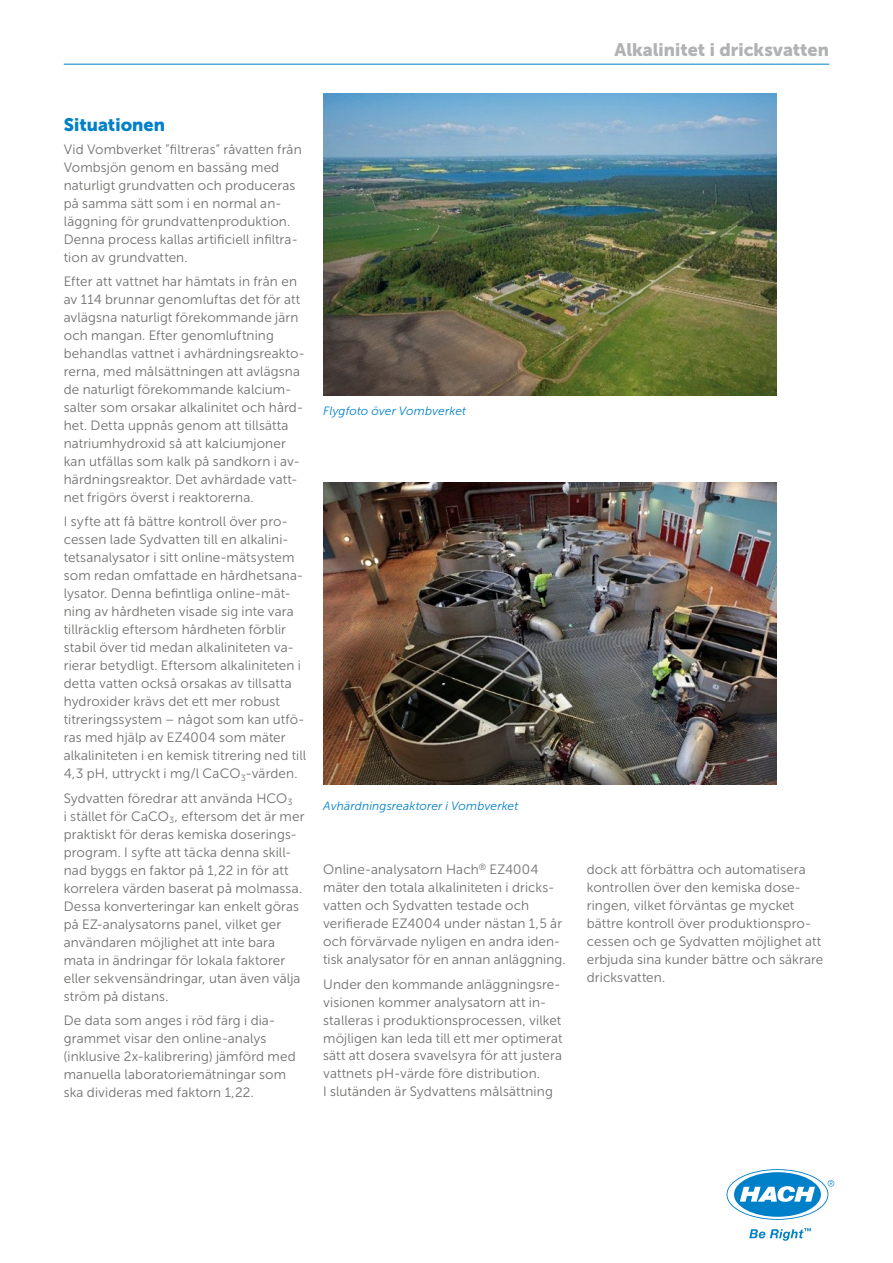
<style>
.page{position:relative;width:893px;height:1263px;background:#fff}
.page>*{position:absolute;margin:0;border:0;box-sizing:border-box;transform-origin:0 0}
.t1{font:18px "Museo Sans Cyrl 900";color:#b1b2b3}
.t2{font:18px "Museo Sans Cyrl 900";letter-spacing:.005em;color:#0080c8}
.t3{font:13.5px/18px "Museo Sans Cyrl 300";letter-spacing:.01em;color:#6f6f6e}
.t4{font:italic 12px "Museo Sans Cyrl 300";letter-spacing:.01em;color:#0080c8}
</style>
<div class="page">
<img style="left:323px;top:483px;width:454px;height:301px">
<img style="left:323px;top:94px;width:454px;height:301px">
<svg style="left:727px;top:1170px;width:107px;height:49px"></svg>
<svg style="left:749px;top:1228px;width:62px;height:13px"></svg>
<hr style="left:64px;top:64px;width:765px;height:1px;background:#0080c8">
<h1 class="t1" style="left:614px;top:39px;width:216px">Alkalinitet i dricksvatten</h1>
<h1 class="t2" style="left:64px;top:115px;width:103px">Situationen</h1>
<p class="t3" style="left:64px;top:140px;width:239px">Vid Vombverket ”filtreras” råvatten från Vombsjön genom en bassäng med naturligt grundvatten och produceras på samma sätt som i en normal an&shy;läggning för grundvattenproduktion.<br>Denna process kallas artificiell infiltra&shy;tion av grundvatten.</p>
<p class="t3" style="left:64px;top:272px;width:242px">Efter att vattnet har hämtats in från en av 114 brunnar genomluftas det för att avlägsna naturligt förekommande järn och mangan. Efter genomluftning behandlas vattnet i avhärdningsreakto&shy;rerna, med målsättningen att avlägsna de naturligt förekommande kalcium&shy;salter som orsakar alkalinitet och hård&shy;het. Detta uppnås genom att tillsätta natriumhydroxid så att kalciumjoner kan utfällas som kalk på sandkorn i av&shy;härdningsreaktor. Det avhärdade vatt&shy;net frigörs överst i reaktorerna.</p>
<p class="t3" style="left:64px;top:513px;width:244px">I syfte att få bättre kontroll över pro&shy;cessen lade Sydvatten till en alkalini&shy;tetsanalysator i sitt online-mätsystem som redan omfattade en hårdhetsana&shy;lysator. Denna befintliga online-mät&shy;ning av hårdheten visade sig inte vara tillräcklig eftersom hårdheten förblir stabil över tid medan alkaliniteten va&shy;rierar betydligt. Eftersom alkaliniteten i detta vatten också orsakas av tillsatta hydroxider krävs det ett mer robust titreringssystem – något som kan utfö&shy;ras med hjälp av EZ4004 som mäter alkaliniteten i en kemisk titrering ned till 4,3 pH, uttryckt i mg/l CaCO<sub>3</sub>-värden.</p>
<p class="t3" style="left:64px;top:789px;width:242px">Sydvatten föredrar att använda HCO<sub>3<br></sub>i stället för CaCO<sub>3</sub>, eftersom det är mer praktiskt för deras kemiska doserings&shy;program. I syfte att täcka denna skill&shy;nad byggs en faktor på 1,22 in för att korrelera värden baserat på molmassa.<br>Dessa konverteringar kan enkelt göras på EZ-analysatorns panel, vilket ger användaren möjlighet att inte bara mata in ändringar för lokala faktorer eller sekvensändringar, utan även välja ström på distans.</p>
<p class="t3" style="left:64px;top:1012px;width:233px">De data som anges i röd färg i dia&shy;grammet visar den online-analys (inklusive 2x-kalibrering) jämförd med manuella laboratoriemätningar som ska divideras med faktorn 1,22.</p>
<p class="t4" style="left:323px;top:404px;width:144px">Flygfoto över Vombverket</p>
<p class="t4" style="left:323px;top:800px;width:197px">Avhärdningsreaktorer i Vombverket</p>
<p class="t3" style="left:323px;top:860px;width:244px">Online-analysatorn Hach<sup>®</sup> EZ4004 mäter den totala alkaliniteten i dricks&shy;vatten och Sydvatten testade och verifierade EZ4004 under nästan 1,5 år och förvärvade nyligen en andra iden&shy;tisk analysator för en annan anläggning.</p>
<p class="t3" style="left:323px;top:975px;width:241px">Under den kommande anläggningsre&shy;visionen kommer analysatorn att in&shy;stalleras i produktionsprocessen, vilket möjligen kan leda till ett mer optimerat sätt att dosera svavelsyra för att justera vattnets pH-värde före distribution.<br>I slutänden är Sydvattens målsättning</p>
<p class="t3" style="left:587px;top:861px;width:238px">dock att förbättra och automatisera kontrollen över den kemiska dose&shy;ringen, vilket förväntas ge mycket bättre kontroll över produktionspro&shy;cessen och ge Sydvatten möjlighet att erbjuda sina kunder bättre och säkrare dricksvatten.</p>
</div>
